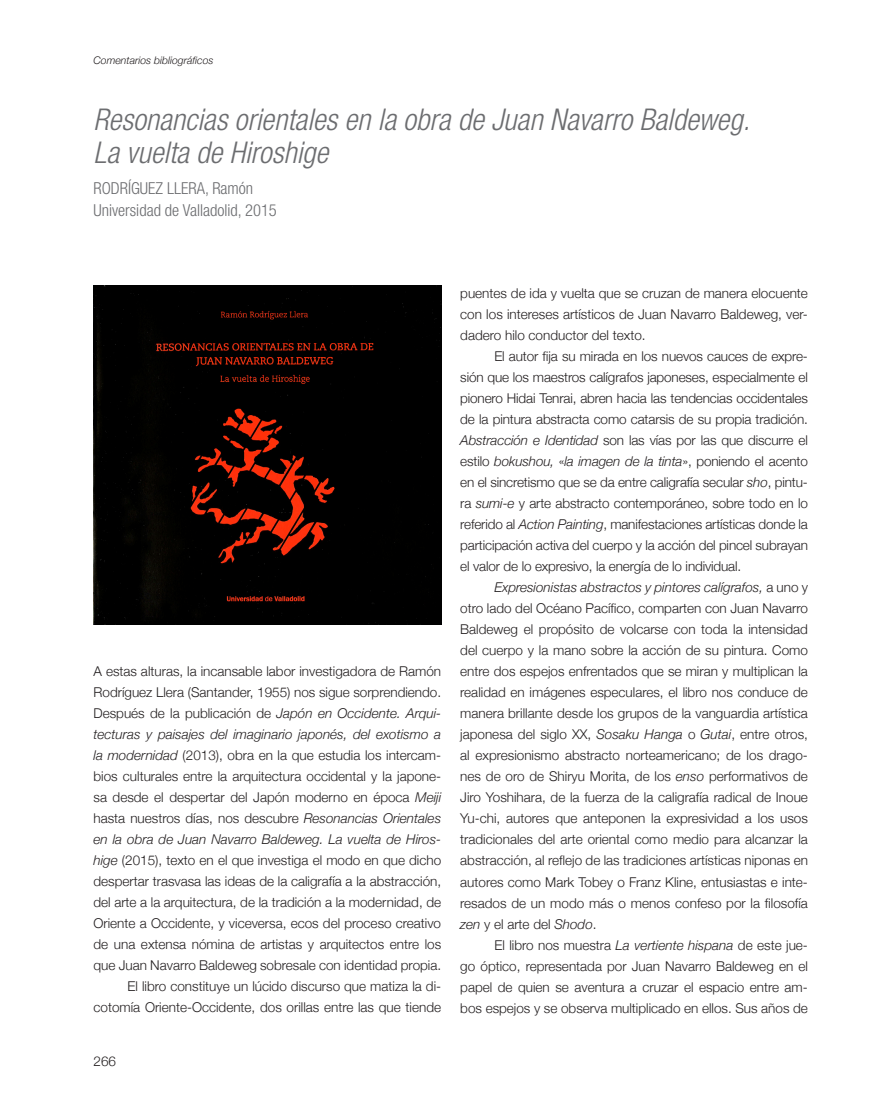
<style>
.page{position:relative;width:893px;height:1106px;background:#fff}
.page>*{position:absolute;margin:0;border:0;box-sizing:border-box;transform-origin:0 0}
.t1{font:italic 300 condensed 30px/33px "Helvetica Neue";color:#6c6d70}
.t2{font:300 condensed 16.5px/22.5px "Helvetica Neue";color:#6c6d70}
.t3{font:300 13.5px/21px "Helvetica Neue";color:#231f20;text-align:justify}
.t4{font:italic 300 10.5px "Helvetica Neue";color:#231f20}
.s1{font-style:italic}
</style>
<div class="page">
<img style="left:94px;top:285px;width:347px;height:340px">
<p class="t4" style="left:94px;top:52px;width:121px">Comentarios bibliográficos</p>
<h1 class="t1" style="left:94px;top:103px;width:658px">Resonancias orientales en la obra de Juan Navarro Baldeweg.<br>La vuelta de Hiroshige</h1>
<p class="t2" style="left:94px;top:177px;width:185px">RODRÍGUEZ LLERA, Ramón<br>Universidad de Valladolid, 2015</p>
<p class="t3" style="left:94px;top:660px;width:349px;text-align:right">A estas alturas, la incansable labor investigadora de Ramón Rodríguez Llera (Santander, 1955) nos sigue sorprendiendo.<br>Después de la publicación de <span class="s1">Japón en Occidente. Arqui&shy;tecturas y paisajes del imaginario japonés, del exotismo a la modernidad</span> (2013), obra en la que estudia los intercam&shy;bios culturales entre la arquitectura occidental y la japone&shy;sa desde el despertar del Japón moderno en época <span class="s1">Meiji </span>hasta nuestros días, nos descubre <span class="s1">Resonancias Orientales en la obra de Juan Navarro Baldeweg. La vuelta de Hiros&shy;hige</span> (2015), texto en el que investiga el modo en que dicho despertar trasvasa las ideas de la caligrafía a la abstracción, del arte a la arquitectura, de la tradición a la modernidad, de Oriente a Occidente, y viceversa, ecos del proceso creativo de una extensa nómina de artistas y arquitectos entre los que Juan Navarro Baldeweg sobresale con identidad propia.<br>El libro constituye un lúcido discurso que matiza la di&shy;cotomía Oriente-Occidente, dos orillas entre las que tiende</p>
<p class="t3" style="left:94px;top:1049px;width:24px">266</p>
<p class="t3" style="left:460px;top:282px;width:349px">puentes de ida y vuelta que se cruzan de manera elocuente con los intereses artísticos de Juan Navarro Baldeweg, ver&shy;dadero hilo conductor del texto.</p>
<p class="t3" style="left:460px;top:345px;width:349px;text-indent:34px">El autor fija su mirada en los nuevos cauces de expre&shy;sión que los maestros calígrafos japoneses, especialmente el pionero Hidai Tenrai, abren hacia las tendencias occidentales de la pintura abstracta como catarsis de su propia tradición.<br><span class="s1">Abstracción e Identidad</span> son las vías por las que discurre el estilo <span class="s1">bokushou,</span> «<span class="s1">la imagen de la tinta</span>», poniendo el acento en el sincretismo que se da entre caligrafía secular <span class="s1">sho</span>, pintu&shy;ra <span class="s1">sumi-e</span> y arte abstracto contemporáneo, sobre todo en lo referido al <span class="s1">Action Painting</span>, manifestaciones artísticas donde la participación activa del cuerpo y la acción del pincel subrayan el valor de lo expresivo, la energía de lo individual.</p>
<p class="t3" style="left:460px;top:576px;width:349px;text-indent:34px"><span class="s1">Expresionistas abstractos y pintores calígrafos,</span> a uno y otro lado del Océano Pacífico, comparten con Juan Navarro Baldeweg el propósito de volcarse con toda la intensidad del cuerpo y la mano sobre la acción de su pintura. Como entre dos espejos enfrentados que se miran y multiplican la realidad en imágenes especulares, el libro nos conduce de manera brillante desde los grupos de la vanguardia artística japonesa del siglo XX, <span class="s1">Sosaku Hanga</span> o <span class="s1">Gutai</span>, entre otros, al expresionismo abstracto norteamericano; de los drago&shy;nes de oro de Shiryu Morita, de los <span class="s1">enso</span> performativos de Jiro Yoshihara, de la fuerza de la caligrafía radical de Inoue Yu-chi, autores que anteponen la expresividad a los usos tradicionales del arte oriental como medio para alcanzar la abstracción, al reflejo de las tradiciones artísticas niponas en autores como Mark Tobey o Franz Kline, entusiastas e inte&shy;resados de un modo más o menos confeso por la filosofía <span class="s1">zen</span> y el arte del <span class="s1">Shodo</span>.</p>
<p class="t3" style="left:460px;top:933px;width:349px;text-indent:34px">El libro nos muestra <span class="s1">La vertiente hispana</span> de este jue&shy;go óptico, representada por Juan Navarro Baldeweg en el papel de quien se aventura a cruzar el espacio entre am&shy;bos espejos y se observa multiplicado en ellos. Sus años de</p>
</div>
